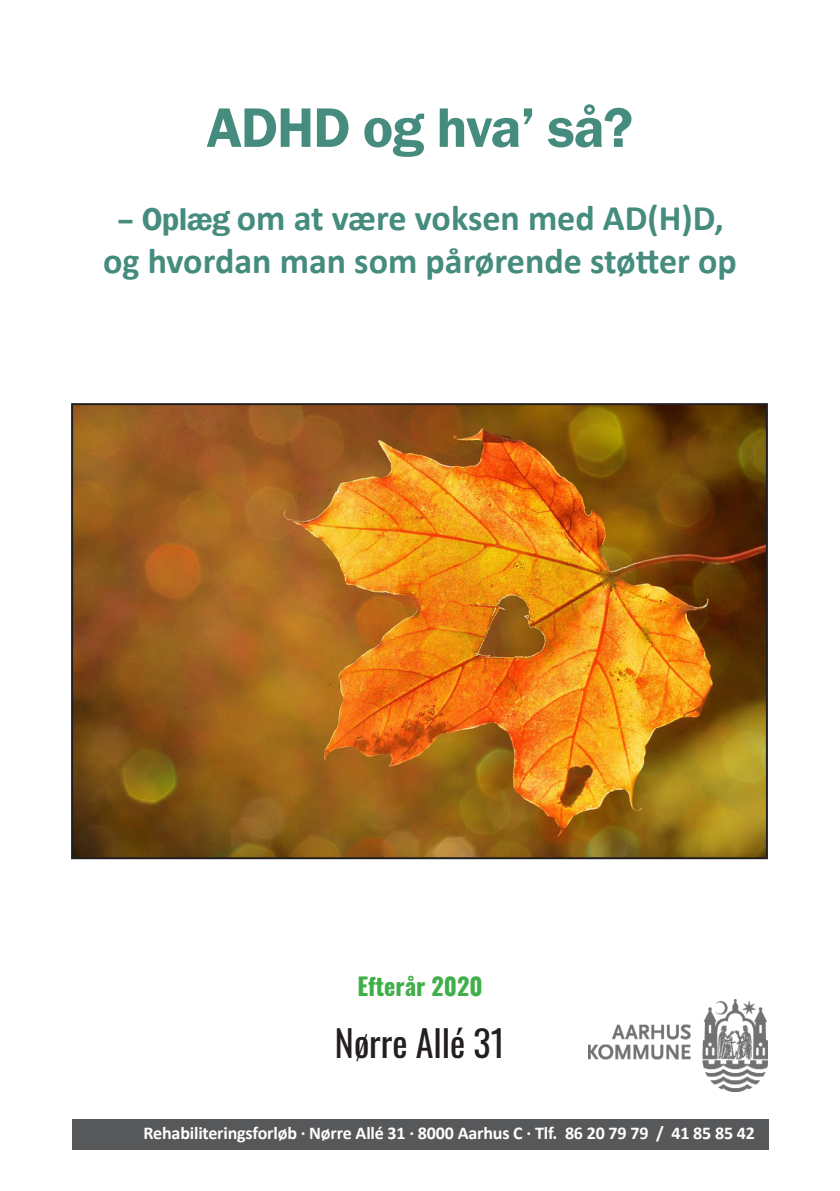
<style>
.page{position:relative;width:840px;height:1191px;background:#fff}
.page>*{position:absolute;margin:0;border:0;box-sizing:border-box;transform-origin:0 0}
.t1{font:600 57.6px "Franklin Gothic";letter-spacing:-.02em;color:#458c7e}
.Brødtekst{font:700 36px "Calibri";color:#458c7e}
.t2{font:36px "Oswald";color:#231f20}
.t3{font:700 24px "Oswald";color:#40ae49}
.Brødtekst-2{font:700 18px "Calibri";letter-spacing:-.01em;color:#fff}
.s1{font-family:"Franklin Gothic";font-weight:600;font-size:32.4px}
</style>
<div class="page">
<img style="left:74px;top:406px;width:690px;height:450px">
<div style="left:71px;top:403px;width:696px;height:456px;border:2px solid #231f20"></div>
<div style="left:72px;top:1119px;width:696px;height:30px;background:#57585a"></div>
<img style="left:588px;top:999px;width:179px;height:92px">
<p class="t1" style="left:207px;top:92px;width:427px">ADHD og hva’ så?</p>
<p class="Brødtekst" style="left:116px;top:193px;width:609px"><span class="s1">– Oplæg</span> om at være voksen med AD(H)D,</p>
<p class="Brødtekst" style="left:103px;top:236px;width:634px">og hvordan man som pårørende støtter op</p>
<p class="t3" style="left:357px;top:973px;width:127px">Efterår 2020</p>
<p class="t2" style="left:335px;top:1011px;width:171px">Nørre Allé 31</p>
<p class="Brødtekst-2" style="left:143px;top:1120px;width:612px">Rehabiliteringsforløb · Nørre Allé 31 · 8000 Aarhus C · Tlf. 86 20 79 79 / 41 85 85 42</p>
</div>
